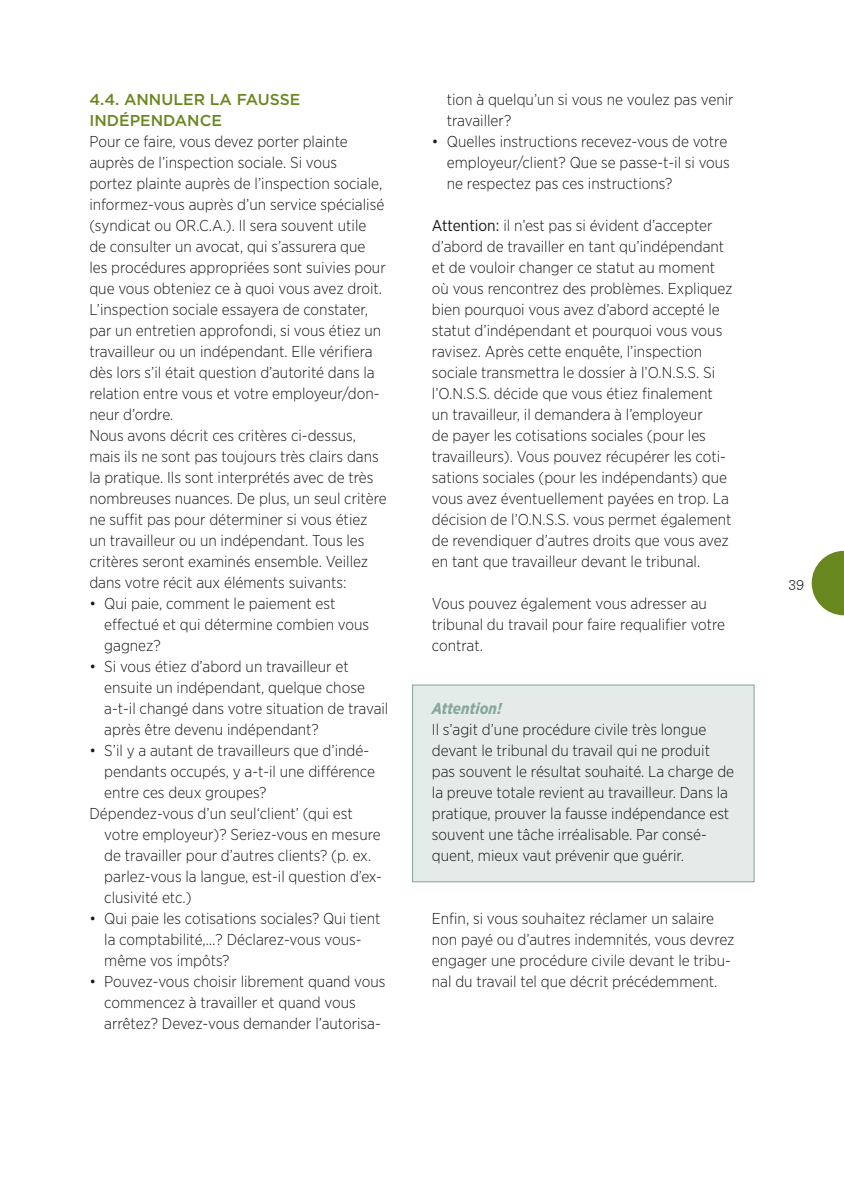
<style>
.page{position:relative;width:844px;height:1191px;background:#fff}
.page>*{position:absolute;margin:0;border:0;box-sizing:border-box;transform-origin:0 0}
.t1{font:300 15.75px/21px "Gotham Narrow";color:#1a171c}
.t2{font:500 15.75px/21px "Gotham";color:#69871f}
.t3{font:italic 700 15.75px "Gotham Narrow";color:#87a79e}
.t4{font:15.75px "Archer";color:#1a171c}
.s1{font-weight:400}
</style>
<div class="page">
<div style="left:412px;top:684px;width:342px;height:198px;background:#e4ebe9;border:1px solid #87a79e"></div>
<svg style="left:811px;top:551px;width:32px;height:64px"></svg>
<p class="t2" style="left:89px;top:89px;width:212px">4.4. ANNULER LA FAUSSE<br>INDÉPENDANCE</p>
<p class="t1" style="left:89px;top:131px;width:299px">Pour ce faire, vous devez porter plainte auprès de l’inspection sociale. Si vous<br>portez plainte auprès de l’inspection sociale, informez-vous auprès d’un service spécialisé (syndicat ou OR.C.A.). Il sera souvent utile de consulter un avocat, qui s’assurera que les procédures appropriées sont suivies pour que vous obteniez ce à quoi vous avez droit.<br>L’inspection sociale essayera de constater, par un entretien approfondi, si vous étiez un travailleur ou un indépendant. Elle vérifiera dès lors s’il était question d’autorité dans la relation entre vous et votre employeur/don&shy;neur d’ordre.<br>Nous avons décrit ces critères ci-dessus, mais ils ne sont pas toujours très clairs dans la pratique. Ils sont interprétés avec de très nombreuses nuances. De plus, un seul critère ne suffit pas pour déterminer si vous étiez un travailleur ou un indépendant. Tous les critères seront examinés ensemble. Veillez dans votre récit aux éléments suivants:</p>
<p class="t1" style="left:104px;top:592px;width:266px;text-indent:-15px">• Qui paie, comment le paiement est effectué et qui détermine combien vous gagnez?</p>
<p class="t1" style="left:104px;top:655px;width:285px;text-indent:-15px">• Si vous étiez d’abord un travailleur et ensuite un indépendant, quelque chose a-t-il changé dans votre situation de travail après être devenu indépendant?</p>
<p class="t1" style="left:89px;top:739px;width:281px">• S’il y a autant de travailleurs que d’indé-</p>
<p class="t1" style="left:104px;top:760px;width:272px">pendants occupés, y a-t-il une différence</p>
<p class="t1" style="left:104px;top:781px;width:164px">entre ces deux groupes?</p>
<p class="t1" style="left:89px;top:802px;width:265px">Dépendez-vous d’un seul‘client’ (qui est</p>
<p class="t1" style="left:104px;top:823px;width:278px">votre employeur)? Seriez-vous en mesure</p>
<p class="t1" style="left:104px;top:844px;width:268px">de travailler pour d’autres clients? (p. ex.</p>
<p class="t1" style="left:104px;top:865px;width:279px">parlez-vous la langue, est-il question d’ex-</p>
<p class="t1" style="left:104px;top:886px;width:89px">clusivité etc.)</p>
<p class="t1" style="left:104px;top:907px;width:278px;text-indent:-15px">• Qui paie les cotisations sociales? Qui tient la comptabilité,…? Déclarez-vous vous&shy;même vos impôts?</p>
<p class="t1" style="left:104px;top:970px;width:283px;text-indent:-15px">• Pouvez-vous choisir librement quand vous commencez à travailler et quand vous arrêtez? Devez-vous demander l’autorisa-</p>
<p class="t1" style="left:446px;top:88px;width:288px">tion à quelqu’un si vous ne voulez pas venir travailler?</p>
<p class="t1" style="left:446px;top:130px;width:284px;text-indent:-15px">• Quelles instructions recevez-vous de votre employeur/client? Que se passe-t-il si vous ne respectez pas ces instructions?</p>
<p class="t1" style="left:432px;top:214px;width:302px"><span class="s1">Attention:</span> il n’est pas si évident d’accepter d’abord de travailler en tant qu’indépendant et de vouloir changer ce statut au moment où vous rencontrez des problèmes. Expliquez bien pourquoi vous avez d’abord accepté le statut d’indépendant et pourquoi vous vous ravisez. Après cette enquête, l’inspection sociale transmettra le dossier à l’O.N.S.S. Si l’O.N.S.S. décide que vous étiez finalement un travailleur, il demandera à l’employeur<br>de payer les cotisations sociales (pour les travailleurs). Vous pouvez récupérer les coti&shy;sations sociales (pour les indépendants) que vous avez éventuellement payées en trop. La décision de l’O.N.S.S. vous permet également de revendiquer d’autres droits que vous avez en tant que travailleur devant le tribunal.</p>
<p class="t1" style="left:432px;top:592px;width:295px">Vous pouvez également vous adresser au tribunal du travail pour faire requalifier votre contrat.</p>
<p class="t3" style="left:432px;top:698px;width:71px">Attention!</p>
<p class="t1" style="left:432px;top:718px;width:304px">Il s’agit d’une procédure civile très longue devant le tribunal du travail qui ne produit pas souvent le résultat souhaité. La charge de la preuve totale revient au travailleur. Dans la pratique, prouver la fausse indépendance est souvent une tâche irréalisable. Par consé&shy;quent, mieux vaut prévenir que guérir.</p>
<p class="t1" style="left:432px;top:907px;width:304px">Enfin, si vous souhaitez réclamer un salaire non payé ou d’autres indemnités, vous devrez engager une procédure civile devant le tribu&shy;nal du travail tel que décrit précédemment.</p>
<p class="t4" style="left:788px;top:572px;width:17px">39</p>
</div>
